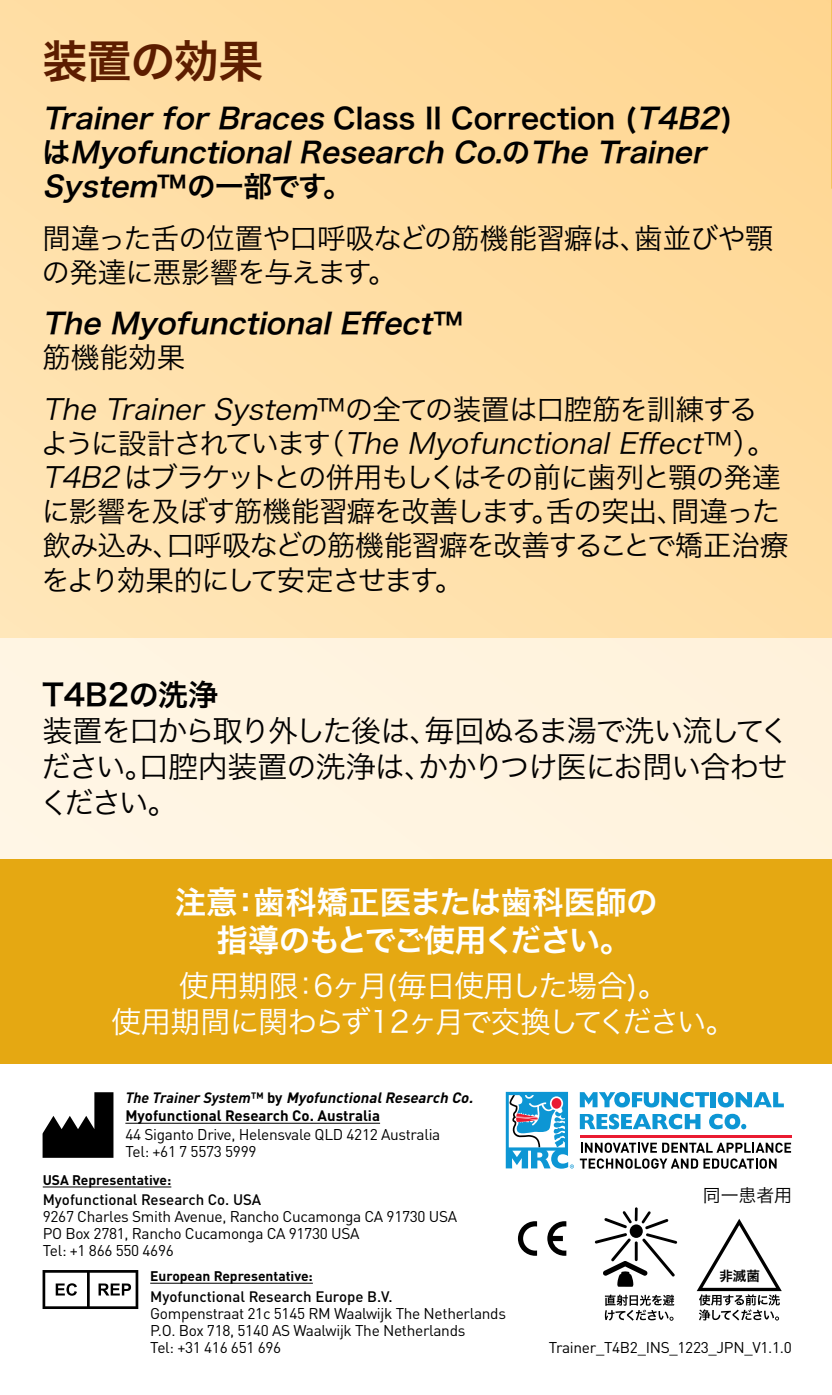
<style>
.page{position:relative;width:832px;height:1395px;background:#fff}
.page>*{position:absolute;margin:0;border:0;box-sizing:border-box;transform-origin:0 0}
.t1{font:45px "Hiragino Sans W6";letter-spacing:-.025em;color:#5d1d00}
.t2{font:31.5px/37.8px "Hiragino Sans W6";letter-spacing:-.02em;color:#fff;text-align:center}
.t3{font:30px/36px "Hiragino Sans W3";letter-spacing:-.04em;color:#000;text-align:justify}
.t4{font:30px/36px "Hiragino Sans W3";letter-spacing:-.045em;color:#fff;text-align:center}
.t5{font:30px "Hiragino Sans W6";color:#000}
.t6{font:28.5px/34.2px "Hiragino Sans W3";letter-spacing:-.035em;color:#000}
.t7{font:italic 28.5px/34.2px "Hiragino Sans W6";color:#000}
.t8{font:18px "Hiragino Sans W3";letter-spacing:-.005em;color:#000}
.t9{font:15.3px/17.1px "DIN Pro";letter-spacing:-.02em;color:#000}
.t10{font:700 15px/18px "DIN Pro";color:#000}
.t11{font:500 15px "DIN Pro";color:#000}
.t12{font:700 13.8px "DIN Pro";color:#000}
.t13{font:13.5px "Hira Kaku Pro N W6 90 pv RKSJ H";color:#000}
.s1{font-style:normal}
.s2{font-style:italic}
</style>
<div class="page">
<img style="left:831px;top:0;width:1px;height:908px">
<div style="left:0;top:0;width:831px;height:908px;background:linear-gradient(to right,#ffe2af,#ffda9a)"></div>
<svg style="left:831px;top:0;width:1px;height:189px"></svg>
<div style="left:0;top:638px;width:831px;height:221px;background:#fff4e1"></div>
<div style="left:0;top:859px;width:831px;height:204px;background:#e5a812"></div>
<hr style="left:150px;top:1282px;width:163px;height:1px;background:#000">
<hr style="left:43px;top:1186px;width:128px;height:1px;background:#000">
<svg style="left:43px;top:1270px;width:95px;height:39px"></svg>
<hr style="left:125px;top:1122px;width:255px;height:1px;background:#000">
<svg style="left:43px;top:1092px;width:70px;height:66px"></svg>
<svg style="left:579px;top:1092px;width:130px;height:15px"></svg>
<div style="left:710px;top:1092px;width:5px;height:15px;background:#0d96d4"></div>
<svg style="left:717px;top:1092px;width:66px;height:15px"></svg>
<svg style="left:579px;top:1114px;width:121px;height:15px"></svg>
<svg style="left:709px;top:1114px;width:37px;height:15px"></svg>
<hr style="left:579px;top:1135px;width:212px;height:2px;background:#ea1b31">
<svg style="left:579px;top:1142px;width:211px;height:26px"></svg>
<svg style="left:505px;top:1092px;width:68px;height:76px"></svg>
<svg style="left:594px;top:1207px;width:83px;height:79px"></svg>
<svg style="left:604px;top:1294px;width:70px;height:26px"></svg>
<svg style="left:547px;top:1221px;width:19px;height:34px"></svg>
<svg style="left:517px;top:1221px;width:20px;height:34px"></svg>
<svg style="left:696px;top:1218px;width:85px;height:102px"></svg>
<h1 class="t1" style="left:43px;top:20px;width:222px">装置の効果</h1>
<h3 class="t7" style="left:42px;top:100px;width:691px">TrainerforBraces<span class="s1">C l a s s I I C o r r e c t i o n (</span> T4B2<span class="s1">)は</span> MyofunctionalResearch Co.<span class="s1">の</span> The Trainer<br>System<span class="s1">™ の一部です。</span></h3>
<h3 class="t6" style="left:42px;top:219px;width:733px">間違った舌の位置や口呼吸などの筋機能習癖は、歯並びや顎の発達に悪影響を与えます。</h3>
<h3 class="t7" style="left:43px;top:305px;width:423px">The MyofunctionalEffect<span class="s1">™</span></h3>
<h3 class="t6" style="left:43px;top:330px;width:716px;line-height:51.3px">筋機能効果<br><span class="s2">TheTrainerSystem</span>™の全ての装置は口腔筋を訓練する</h3>
<h3 class="t6" style="left:41px;top:424px;width:749px">ように設計されています（ <span class="s2">The MyofunctionalEffect</span>™ ）。<br><span class="s2">T4B2</span>はブラケットとの併用もしくはその前に歯列と顎の発達に影響を及ぼす筋機能習癖を改善します。舌の突出、間違った飲み込み、口呼吸などの筋機能習癖を改善することで矯正治療をより効果的にして安定させます。</h3>
<h3 class="t5" style="left:43px;top:668px;width:177px">T4B2の洗浄</h3>
<h3 class="t3" style="left:40px;top:711px;width:751px">装置を口から取り外した後は、毎回ぬるま湯で洗い流してください。口腔内装置の洗浄は、かかりつけ医にお問い合わせください。</h3>
<h2 class="t2" style="left:175px;top:882px;width:484px">注意：歯科矯正医または歯科医師の指導のもとでご使用ください。</h2>
<h3 class="t4" style="left:111px;top:965px;width:625px">使用期限：6ヶ月(毎日使用した場合)。<br>使用期間に関わらず12ヶ月で交換してください。</h3>
<p class="t10" style="left:125px;top:1088px;width:353px"><span class="s2">Th e Tra in e r Sys t e m</span> ™ b y <span class="s2">MyofunctionalResearch Co.<br></span>Myofunctional Research Co. Australia</p>
<p class="t9" style="left:125px;top:1125px;width:316px">44 Siganto Drive, Helensvale QLD 4212 Australia<br>Tel: +61 7 5573 5999</p>
<p class="t12" style="left:43px;top:1169px;width:130px">USA Representative:</p>
<p class="t11" style="left:43px;top:1188px;width:220px">Myofunctional Research Co. USA</p>
<p class="t9" style="left:43px;top:1207px;width:416px">9267 Charles Smith Avenue, Rancho Cucamonga CA 91730 USA<br>PO Box 2781, Rancho Cucamonga CA 91730 USA<br>Tel: +1 866 550 4696</p>
<p class="t12" style="left:150px;top:1265px;width:164px">European Representative:</p>
<p class="t11" style="left:150px;top:1284px;width:244px">Myofunctional Research Europe B.V.</p>
<p class="t9" style="left:150px;top:1303px;width:357px">Gompenstraat 21c 5145 RM Waalwijk The Netherlands<br>P.O. Box 718, 5140 AS Waalwijk The Netherlands<br>Tel: +31 416 651 696</p>
<p class="t8" style="left:702px;top:1179px;width:90px">同一患者用</p>
<p class="t13" style="left:719px;top:1263px;width:42px">非滅菌</p>
<p class="t9" style="left:548px;top:1337px;width:244px">Trainer_T4B2_INS_1223_JPN_V1.1.0</p>
</div>
